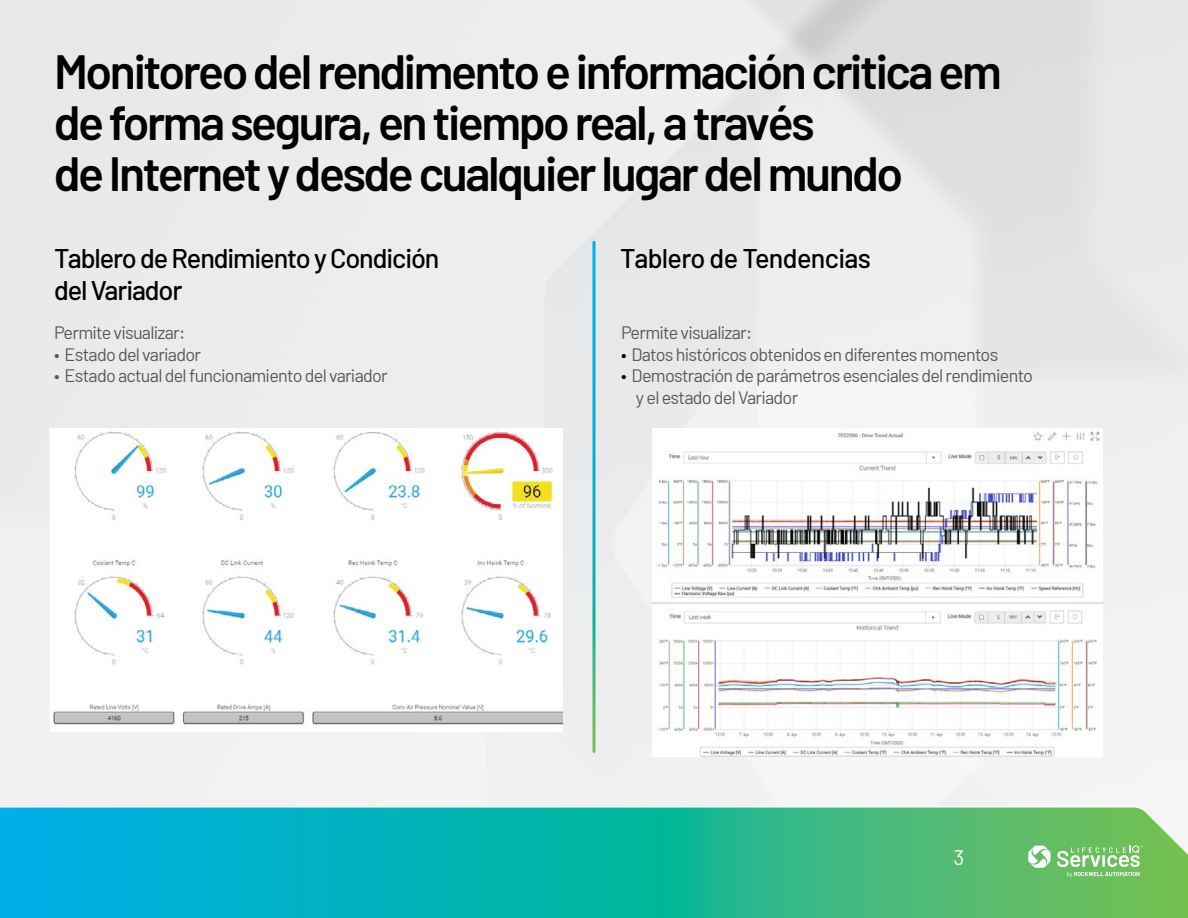
<style>
.page{position:relative;width:1188px;height:918px;background:#fff}
.page>*{position:absolute;margin:0;border:0;box-sizing:border-box;transform-origin:0 0}
.t1{font:600 48px/51px "Barlow";letter-spacing:-.05em;color:#000}
.t2{font:500 27px/32.4px "Barlow";letter-spacing:-.04em;color:#000}
.t3{font:21px "Barlow";color:#fff}
.t4{font:18px/21.6px "Barlow";letter-spacing:-.04em;color:#58595b}
.s1{color:#000}
</style>
<div class="page">
<img style="left:0;top:0;width:1188px;height:795px">
<svg style="left:592px;top:242px;width:4px;height:510px;background:#48c0c7"></svg>
<img style="left:49px;top:428px;width:513px;height:303px">
<img style="left:652px;top:428px;width:451px;height:328px">
<div style="left:0;top:795px;width:1188px;height:123px;background:#f2f2f3"></div>
<svg style="left:0;top:806px;width:1188px;height:112px;background:#22b7a4"></svg>
<svg style="left:1028px;top:844px;width:115px;height:33px"></svg>
<h1 class="t1" style="left:54px;top:46px;width:949px">Monitoreo del rendimento e información critica em de forma segura, en tiempo real, a través<br>de Internet y desde cualquier lugar del mundo</h1>
<h2 class="t2" style="left:54px;top:241px;width:387px">Tablero de Rendimiento y Condición del Variador</h2>
<h2 class="t2" style="left:620px;top:241px;width:252px">Tablero de Tendencias</h2>
<p class="t4" style="left:54px;top:321px;width:133px">Permite visualizar:</p>
<p class="t4" style="left:54px;top:343px;width:149px">• Estado del variador</p>
<p class="t4" style="left:54px;top:365px;width:335px">• Estado actual del funcionamiento del variador</p>
<p class="t4" style="left:621px;top:321px;width:133px">Permite visualizar:</p>
<p class="t4" style="left:621px;top:343px;width:379px"><span class="s1">•</span> Datos históricos obtenidos en diferentes momentos</p>
<p class="t4" style="left:636px;top:365px;width:399px;text-indent:-15px"><span class="s1">•</span> Demostración de parámetros esenciales del rendimiento y el estado del Variador</p>
<p class="t3" style="left:953px;top:844px;width:12px">3</p>
</div>
